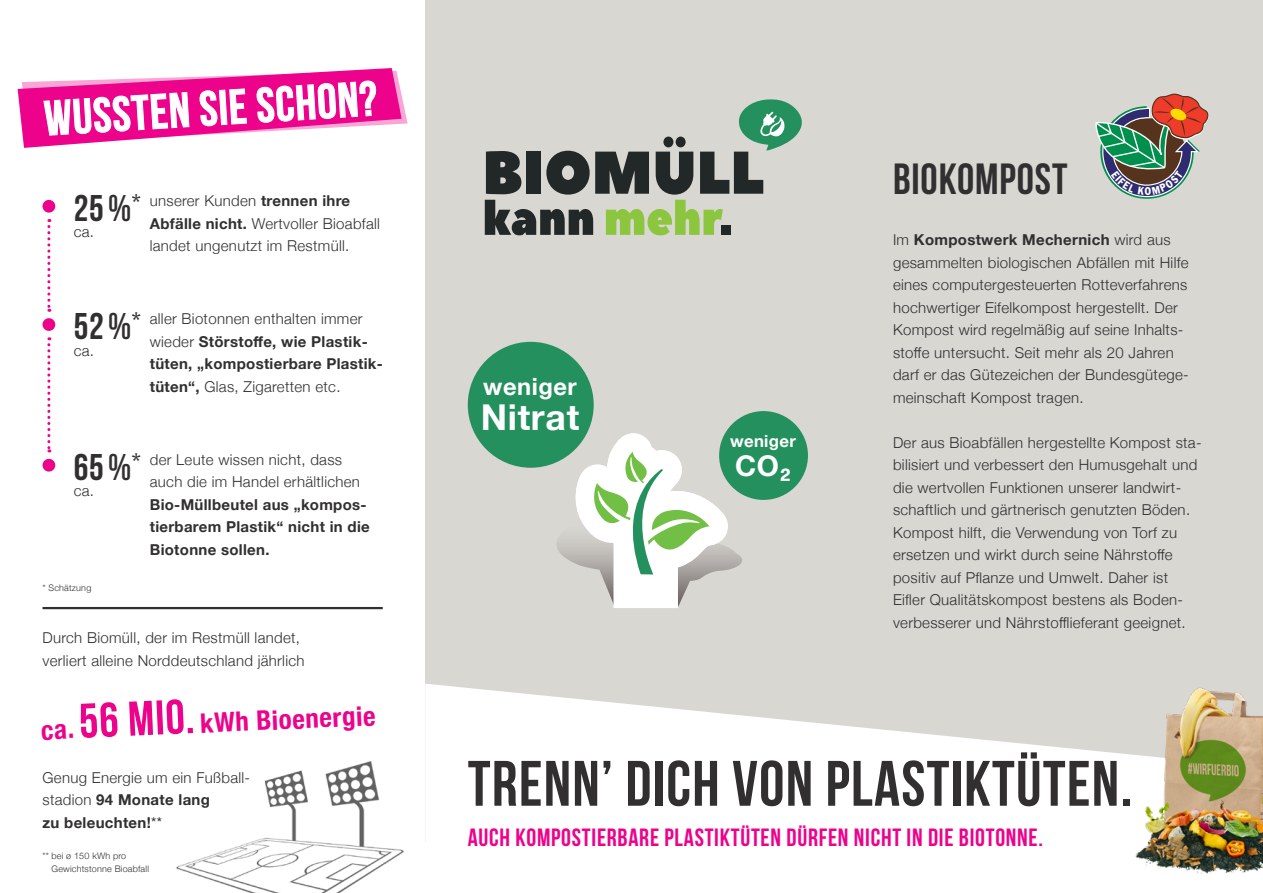
<style>
.page{position:relative;width:1263px;height:893px;background:#fff}
.page>*{position:absolute;margin:0;border:0;box-sizing:border-box;transform-origin:0 0}
.t1{font:64.05px "Bebas Neue";letter-spacing:.02em;color:#312f30}
.t2{font:48.9px "Bebas Neue";color:#fff}
.t3{font:48.6px "Bebas Neue";color:#ed028c}
.t4{font:43.35px "Bebas Neue";letter-spacing:.02em;color:#312f30}
.t5{font:36.9px "Bebas Neue";color:#312f30}
.t6{font:700 35.7px "Helvetica Neue";letter-spacing:.02em;color:#fff}
.t7{font:700 28.5px "Helvetica Neue";color:#fff}
.t8{font:700 condensed 27px "Helvetica Neue";color:#ed028c}
.t9{font:24.9px "Bebas Neue";letter-spacing:.03em;color:#ed028c}
.t10{font:700 23.7px "Helvetica Neue";letter-spacing:.02em;color:#fff}
.t11{font:700 16.8px "Helvetica Neue";letter-spacing:.02em;color:#fff}
.t12{font:300 15px/22.5px "Helvetica Neue";letter-spacing:.02em;color:#312f30}
.t13{font:700 15px/22.5px "Helvetica Neue";letter-spacing:.02em;color:#312f30}
.t14{font:300 9px/13.5px "Helvetica Neue";letter-spacing:.02em;color:#312f30}
.s1{font-weight:700}
.s2{font-weight:300}
.s3{font-weight:400}
</style>
<div class="page">
<div style="left:425px;top:0;width:838px;height:841px;background:#d9d7d2"></div>
<svg style="left:425px;top:684px;width:702px;height:158px;fill:#fff"></svg>
<svg style="left:485px;top:99px;width:317px;height:137px"></svg>
<hr style="left:43px;top:607px;width:340px;height:2px;background:#312f30">
<svg style="left:18px;top:68px;width:390px;height:80px"></svg>
<img style="left:176px;top:761px;width:228px;height:132px">
<div style="left:43px;top:200px;width:12px;height:13px;background:#ed028c;border-radius:50%"></div>
<div style="left:43px;top:318px;width:12px;height:13px;background:#ed028c;border-radius:50%"></div>
<div style="left:43px;top:459px;width:12px;height:13px;background:#ed028c;border-radius:50%"></div>
<svg style="left:47px;top:219px;width:3px;height:93px"></svg>
<svg style="left:47px;top:337px;width:3px;height:115px"></svg>
<div style="left:468px;top:342px;width:126px;height:126px;background:#23905e;border-radius:50%"></div>
<div style="left:719px;top:411px;width:89px;height:89px;background:#23905e;border-radius:50%"></div>
<svg style="left:556px;top:433px;width:186px;height:175px"></svg>
<img style="left:1127px;top:687px;width:136px;height:187px">
<svg style="left:1095px;top:93px;width:114px;height:106px"></svg>
<h2 class="t2" style="left:43px;top:90px;width:335px;rotate:-3deg">WUSSTEN SIE SCHON?</h2>
<h3 class="t5" style="left:74px;top:188px;width:68px">25%<sup>*</sup></h3>
<p class="t12" style="left:74px;top:220px;width:22px">ca.</p>
<p class="t12" style="left:150px;top:188px;width:232px">unserer Kunden <span class="s1">trennen ihre<br>Abfälle nicht.</span> Wertvoller Bioabfall landet ungenutzt im Restmüll.</p>
<h3 class="t5" style="left:74px;top:306px;width:68px">52%<sup>*</sup></h3>
<p class="t12" style="left:74px;top:338px;width:22px">ca.</p>
<p class="t13" style="left:150px;top:308px;width:235px"><span class="s2">aller Biotonnen enthalten immer wieder</span> Störstoffe, wie Plastik&shy;tüten, „kompostierbare Plastik&shy;tüten“, <span class="s2">Glas, Zigaretten etc.</span></p>
<h3 class="t5" style="left:74px;top:447px;width:68px">65%<sup>*</sup></h3>
<p class="t12" style="left:74px;top:479px;width:22px">ca.</p>
<p class="t12" style="left:150px;top:447px;width:212px">der Leute wissen nicht, dass auch die im Handel erhältlichen</p>
<p class="t13" style="left:150px;top:494px;width:222px">Bio-Müllbeutel aus „kompos&shy;tierbarem Plastik“ nicht in die<br>Biotonne sollen.</p>
<p class="t14" style="left:43px;top:580px;width:50px">* Schätzung</p>
<p class="t12" style="left:43px;top:626px;width:264px">Durch Biomüll, der im Restmüll landet, verliert alleine Norddeutschland jährlich</p>
<h3 class="t3" style="left:78px;top:695px;width:117px;rotate:-3deg">56 MIO.</h3>
<h3 class="t8" style="left:199px;top:700px;width:177px;rotate:-2deg">kWh Bioenergie</h3>
<p class="t12" style="left:43px;top:765px;width:209px">Genug Energie um ein Fußball&shy;stadion <span class="s1">94 Monate lang<br>zu beleuchten!</span><span class="s3">**</span></p>
<p class="t14" style="left:52px;top:848px;width:99px;text-indent:-9px">** bei ø 150 kWh pro<br>Gewichtstonne Bioabfall</p>
<h3 class="t10" style="left:483px;top:368px;width:95px">weniger</h3>
<h3 class="t6" style="left:481px;top:389px;width:100px">Nitrat</h3>
<p class="t11" style="left:730px;top:428px;width:67px">weniger</p>
<h3 class="t7" style="left:735px;top:443px;width:57px">CO₂</h3>
<h3 class="t4" style="left:893px;top:155px;width:176px">BIOKOMPOST</h3>
<p class="t12" style="left:893px;top:228px;width:297px">Im <span class="s1">Kompostwerk Mechernich</span> wird aus gesammelten biologischen Abfällen mit Hilfe eines computergesteuerten Rotteverfahrens hochwertiger Eifelkompost hergestellt. Der Kompost wird regelmäßig auf seine Inhalts&shy;stoffe untersucht. Seit mehr als 20 Jahren darf er das Gütezeichen der Bundesgütege&shy;meinschaft Kompost tragen.</p>
<p class="t12" style="left:893px;top:430px;width:310px">Der aus Bioabfällen hergestellte Kompost sta&shy;bilisiert und verbessert den Humusgehalt und die wertvollen Funktionen unserer landwirt&shy;schaftlich und gärtnerisch genutzten Böden.<br>Kompost hilft, die Verwendung von Torf zu ersetzen und wirkt durch seine Nährstoffe positiv auf Pflanze und Umwelt. Daher ist Eifler Qualitätskompost bestens als Boden&shy;verbesserer und Nährstofflieferant geeignet.</p>
<h1 class="t1" style="left:468px;top:748px;width:666px">TRENN’ DICH VON PLASTIKTÜTEN.</h1>
<h3 class="t9" style="left:468px;top:823px;width:577px">AUCH KOMPOSTIERBARE PLASTIKTÜTEN DÜRFEN NICHT IN DIE BIOTONNE.</h3>
</div>
